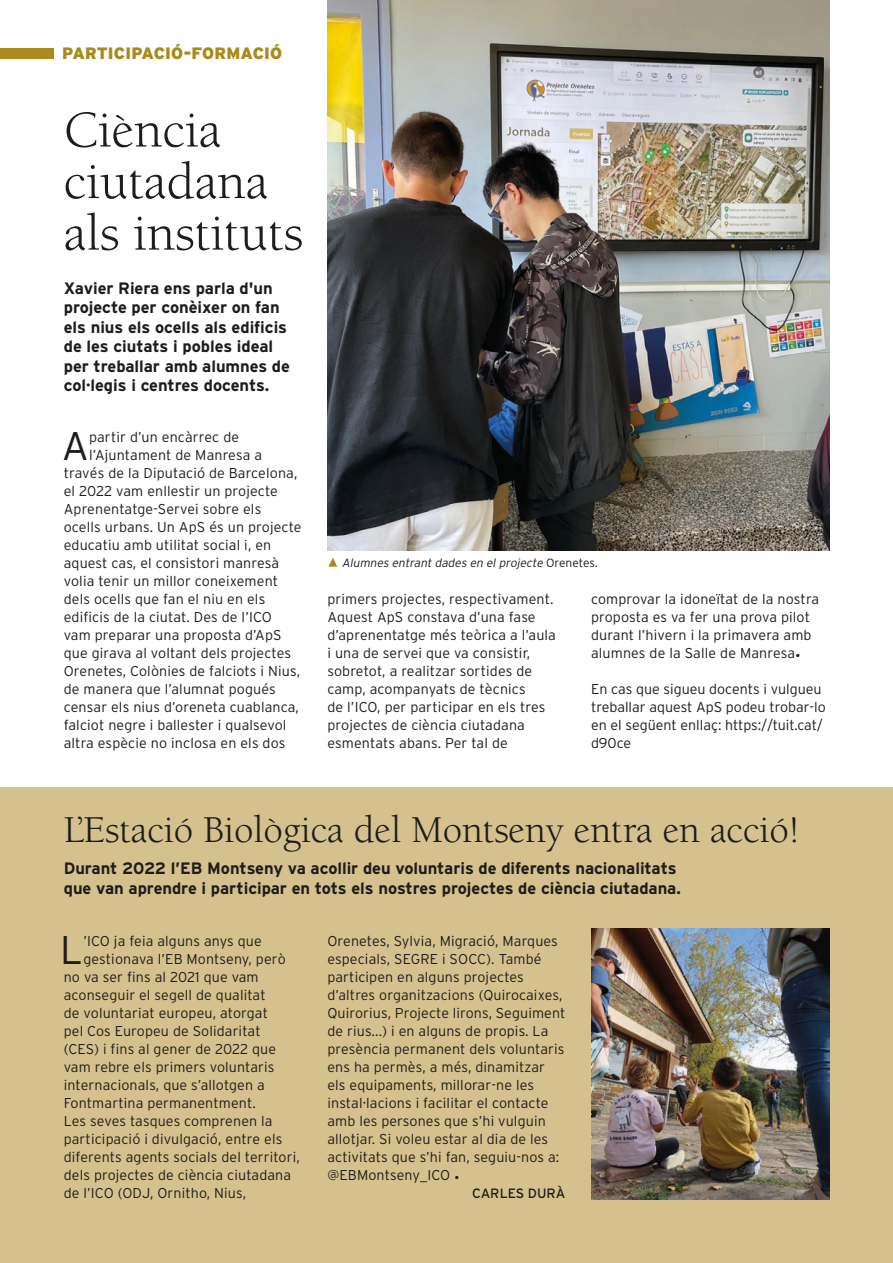
<style>
.page{position:relative;width:893px;height:1263px;background:#fff}
.page>*{position:absolute;margin:0;border:0;box-sizing:border-box;transform-origin:0 0}
.t1{font:52.8px/51.6px "Berkeley Std";color:#1d1d1b}
.text_sense_sangria_c{font:300 39.9px "Interstate";color:#1d1d1b}
.t2{font:39px "Berkeley Std";letter-spacing:-.005em;color:#1d1d1b}
.t3{font:700 16.5px/19.5px "Interstate";letter-spacing:-.005em;color:#1d1d1b}
.t4{font:900 16.5px "Interstate";letter-spacing:.01em;color:#a98a1a}
.text_sense_sangria_c-2{font:300 14.25px/18px "Interstate";letter-spacing:.01em;color:#1d1d1b}
.text_sense_sangria{font:300 14.25px/18px "Interstate";color:#1d1d1b}
.firma_article{font:13.5px "Interstate";color:#1d1d1b}
.peu_foto{font:italic 300 12px "Interstate";color:#1d1d1b}
.s1{font-style:normal}
.s2{font-size:15px}
</style>
<div class="page">
<div style="left:0;top:787px;width:893px;height:476px;background:#d5c18d"></div>
<img style="left:327px;top:0;width:502px;height:551px">
<div style="left:0;top:48px;width:54px;height:11px;background:#a98a1a"></div>
<img style="left:591px;top:928px;width:238px;height:271px">
<svg style="left:328px;top:558px;width:9px;height:9px"></svg>
<p class="t4" style="left:62px;top:44px;width:222px">PARTICIPACIÓ-FORMACIÓ</p>
<p class="t1" style="left:64px;top:105px;width:241px">Ciència ciutadana als instituts</p>
<p class="t3" style="left:64px;top:278px;width:228px">Xavier Riera ens parla d'un projecte per conèixer on fan els nius els ocells als edificis de les ciutats i pobles ideal per treballar amb alumnes de col·legis i centres docents.</p>
<p class="text_sense_sangria_c" style="left:62px;top:423px;width:29px">A</p>
<p class="text_sense_sangria_c-2" style="left:89px;top:428px;width:151px">partir d’un encàrrec de</p>
<p class="text_sense_sangria_c-2" style="left:89px;top:446px;width:174px">l’Ajuntament de Manresa a</p>
<p class="text_sense_sangria_c-2" style="left:64px;top:464px;width:235px">través de la Diputació de Barcelona,</p>
<p class="text_sense_sangria_c-2" style="left:64px;top:482px;width:216px">el 2022 vam enllestir un projecte</p>
<p class="text_sense_sangria_c-2" style="left:64px;top:500px;width:199px">Aprenentatge-Servei sobre els</p>
<p class="text_sense_sangria_c-2" style="left:64px;top:518px;width:239px">ocells urbans. Un ApS és un projecte</p>
<p class="text_sense_sangria_c-2" style="left:64px;top:536px;width:209px">educatiu amb utilitat social i, en</p>
<p class="text_sense_sangria_c-2" style="left:64px;top:554px;width:217px">aquest cas, el consistori manresà</p>
<p class="text_sense_sangria_c-2" style="left:64px;top:572px;width:216px">volia tenir un millor coneixement</p>
<p class="text_sense_sangria_c-2" style="left:64px;top:590px;width:203px">dels ocells que fan el niu en els</p>
<p class="text_sense_sangria_c-2" style="left:64px;top:608px;width:210px">edificis de la ciutat. Des de l’ICO</p>
<p class="text_sense_sangria_c-2" style="left:64px;top:626px;width:219px">vam preparar una proposta d’ApS</p>
<p class="text_sense_sangria_c-2" style="left:64px;top:644px;width:229px">que girava al voltant dels projectes</p>
<p class="text_sense_sangria_c-2" style="left:64px;top:662px;width:238px">Orenetes, Colònies de falciots i Nius,</p>
<p class="text_sense_sangria_c-2" style="left:64px;top:680px;width:214px">de manera que l’alumnat pogués</p>
<p class="text_sense_sangria_c-2" style="left:64px;top:698px;width:237px">censar els nius d’oreneta cuablanca,</p>
<p class="text_sense_sangria_c-2" style="left:64px;top:716px;width:224px">falciot negre i ballester i qualsevol</p>
<p class="text_sense_sangria_c-2" style="left:64px;top:734px;width:223px">altra espècie no inclosa en els dos</p>
<p class="peu_foto" style="left:342px;top:556px;width:260px">Alumnes entrant dades en el projecte <span class="s1">O re n e t e s</span> .</p>
<p class="text_sense_sangria_c-2" style="left:327px;top:590px;width:230px">primers projectes, respectivament.<br>Aquest ApS constava d’una fase d’aprenentatge més teòrica a l’aula i una de servei que va consistir, sobretot, a realitzar sortides de camp, acompanyats de tècnics<br>de l’ICO, per participar en els tres projectes de ciència ciutadana esmentats abans. Per tal de</p>
<p class="text_sense_sangria_c-2" style="left:591px;top:590px;width:230px">comprovar la idoneïtat de la nostra proposta es va fer una prova pilot durant l’hivern i la primavera amb alumnes de la Salle de Manresa<span class="s2">•</span></p>
<p class="text_sense_sangria" style="left:591px;top:680px;width:236px">En cas que sigueu docents i vulgueu treballar aquest ApS podeu trobar-lo en el següent enllaç: https://tuit.cat/ d90ce</p>
<p class="t2" style="left:64px;top:809px;width:737px">L’Estació Biològica del Montseny entra en acció!</p>
<p class="t3" style="left:64px;top:858px;width:619px">Durant 2022 l’EB Montseny va acollir deu voluntaris de diferents nacionalitats que van aprendre i participar en tots els nostres projectes de ciència ciutadana.</p>
<p class="text_sense_sangria_c" style="left:60px;top:927px;width:24px">L</p>
<p class="text_sense_sangria_c-2" style="left:83px;top:932px;width:180px">’ICO ja feia alguns anys que</p>
<p class="text_sense_sangria_c-2" style="left:83px;top:950px;width:204px">gestionava l’EB Montseny, però</p>
<p class="text_sense_sangria_c-2" style="left:64px;top:968px;width:196px">no va ser fins al 2021 que vam</p>
<p class="text_sense_sangria_c-2" style="left:64px;top:986px;width:203px">aconseguir el segell de qualitat</p>
<p class="text_sense_sangria_c-2" style="left:64px;top:1004px;width:206px">de voluntariat europeu, atorgat</p>
<p class="text_sense_sangria_c-2" style="left:64px;top:1022px;width:198px">pel Cos Europeu de Solidaritat</p>
<p class="text_sense_sangria_c-2" style="left:64px;top:1040px;width:214px">(CES) i fins al gener de 2022 que</p>
<p class="text_sense_sangria_c-2" style="left:64px;top:1058px;width:212px">vam rebre els primers voluntaris</p>
<p class="text_sense_sangria_c-2" style="left:64px;top:1076px;width:202px">internacionals, que s’allotgen a</p>
<p class="text_sense_sangria_c-2" style="left:64px;top:1094px;width:193px">Fontmartina permanentment.</p>
<p class="text_sense_sangria_c-2" style="left:64px;top:1112px;width:210px">Les seves tasques comprenen la</p>
<p class="text_sense_sangria_c-2" style="left:64px;top:1130px;width:220px">participació i divulgació, entre els</p>
<p class="text_sense_sangria_c-2" style="left:64px;top:1148px;width:238px">diferents agents socials del territori,</p>
<p class="text_sense_sangria_c-2" style="left:64px;top:1166px;width:229px">dels projectes de ciència ciutadana</p>
<p class="text_sense_sangria_c-2" style="left:64px;top:1184px;width:184px">de l’ICO (ODJ, Ornitho, Nius,</p>
<p class="text_sense_sangria_c-2" style="left:327px;top:932px;width:240px">Orenetes, Sylvia, Migració, Marques especials, SEGRE i SOCC). També participen en alguns projectes d’altres organitzacions (Quirocaixes, Quirorius, Projecte lirons, Seguiment de rius...) i en alguns de propis. La presència permanent dels voluntaris ens ha permès, a més, dinamitzar els equipaments, millorar-ne les instal·lacions i facilitar el contacte amb les persones que s’hi vulguin allotjar. Si voleu estar al dia de les activitats que s’hi fan, seguiu-nos a: @EBMontseny_ICO <span class="s2">•</span></p>
<p class="firma_article" style="left:472px;top:1185px;width:95px">CARLES DURÀ</p>
</div>
